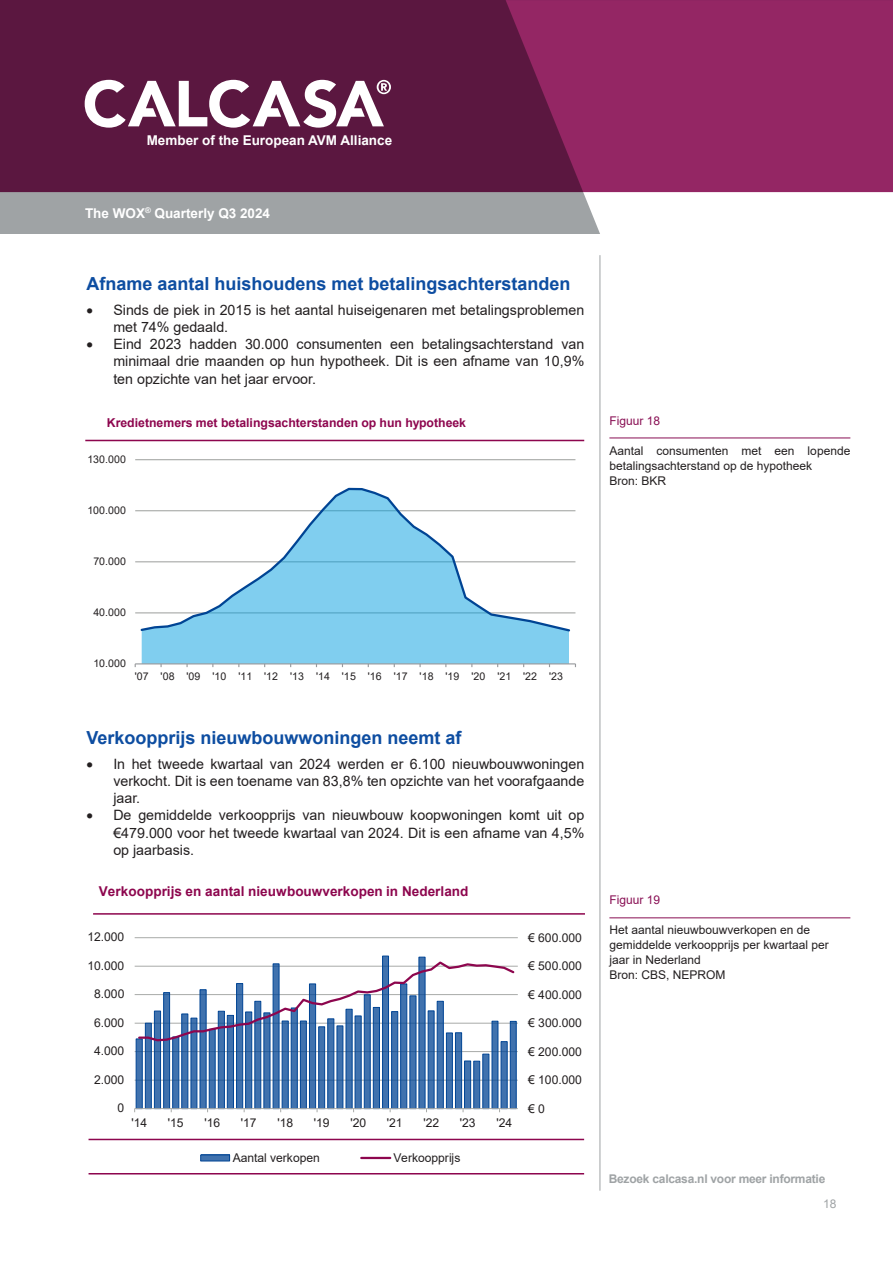
<style>
.page{position:relative;width:893px;height:1263px;background:#fff}
.page>*{position:absolute;margin:0;border:0;box-sizing:border-box;transform-origin:0 0}
.t1{font:700 18px "Arial";color:#0d4da1}
.t2{font:14.25px/17.1px "Arial";color:#231f20;text-align:justify}
.t3{font:700 13.5px "Arial";color:#fff}
.t4{font:700 13.5px "Arial";color:#8d064e}
.t5{font:700 12.3px "Arial";color:#8d064e}
.t6{font:12.15px "Arial";letter-spacing:-.005em;color:#231f20}
.t7{font:12px/15px "Arial";color:#231f20}
.t8{font:700 12px "Arial";letter-spacing:-.02em;color:#9fa3a5}
.t9{font:12px "Arial";color:#880e53}
.t10{font:12px "Arial";color:#9fa3a5}
.t11{font:10.65px "Arial";letter-spacing:.01em;color:#231f20}
</style>
<div class="page">
<hr style="left:600px;top:255px;width:1px;height:936px;background:#9fa3a5">
<div style="left:0;top:0;width:893px;height:234px;background:#9fa3a5"></div>
<svg style="left:506px;top:192px;width:387px;height:42px;fill:#fff"></svg>
<svg style="left:0;top:0;width:893px;height:192px;background:#731d4f"></svg>
<svg style="left:85px;top:80px;width:306px;height:48px;background:#a07890"></svg>
<hr style="left:609px;top:917px;width:241px;height:1px;background:#880e53">
<hr style="left:135px;top:1080px;width:383px;height:1px;background:#a8aaa8">
<hr style="left:135px;top:1051px;width:383px;height:1px;background:#a8aaa8">
<hr style="left:135px;top:1023px;width:383px;height:1px;background:#a8aaa8">
<hr style="left:135px;top:994px;width:383px;height:1px;background:#a8aaa8">
<hr style="left:135px;top:966px;width:383px;height:1px;background:#a8aaa8">
<hr style="left:135px;top:937px;width:383px;height:1px;background:#a8aaa8">
<svg style="left:136px;top:956px;width:381px;height:152px"></svg>
<hr style="left:135px;top:1108px;width:383px;height:1px;background:#a8aaa8">
<svg style="left:137px;top:960px;width:379px;height:82px"></svg>
<div style="left:201px;top:1155px;width:29px;height:6px;background:#4072ae"></div>
<div style="left:200px;top:1155px;width:30px;height:6px;border:1px solid #004494"></div>
<hr style="left:361px;top:1157px;width:29px;height:2px;background:#8d064e">
<hr style="left:89px;top:1173px;width:495px;height:1px;background:#8d064e">
<hr style="left:89px;top:1139px;width:495px;height:1px;background:#8d064e">
<hr style="left:93px;top:913px;width:491px;height:2px;background:#8d064e">
<hr style="left:609px;top:438px;width:241px;height:1px;background:#880e53">
<hr style="left:135px;top:612px;width:440px;height:1px;background:#a8aaa8">
<hr style="left:135px;top:561px;width:440px;height:1px;background:#a8aaa8">
<hr style="left:135px;top:510px;width:440px;height:1px;background:#a8aaa8">
<hr style="left:135px;top:459px;width:440px;height:1px;background:#a8aaa8">
<div style="left:142px;top:633px;width:427px;height:30px;background:#80ceef"></div>
<hr style="left:135px;top:663px;width:440px;height:1px;background:#989a9d">
<svg style="left:139px;top:487px;width:433px;height:146px"></svg>
<hr style="left:85px;top:440px;width:499px;height:1px;background:#8d064e">
<p class="t3" style="left:147px;top:131px;width:247px">Member of the European AVM Alliance</p>
<p class="t3" style="left:85px;top:203px;width:187px">The WOX<sup>®</sup> Quarterly Q3 2024</p>
<p class="t1" style="left:86px;top:270px;width:486px">Afname aantal huishoudens met betalingsachterstanden</p>
<p class="t2" style="left:113px;top:301px;width:472px;text-indent:-27px">• Sinds de piek in 2015 is het aantal huiseigenaren met betalingsproblemen met 74% gedaald.</p>
<p class="t2" style="left:113px;top:336px;width:472px;text-indent:-27px">• Eind 2023 hadden 30.000 consumenten een betalingsachterstand van minimaal drie maanden op hun hypotheek. Dit is een afname van 10,9% ten opzichte van het jaar ervoor.</p>
<p class="t5" style="left:107px;top:414px;width:361px">Kredietnemers met betalingsachterstanden op hun hypotheek</p>
<p class="t11" style="left:87px;top:452px;width:40px">130.000</p>
<p class="t11" style="left:87px;top:503px;width:40px">100.000</p>
<p class="t11" style="left:93px;top:554px;width:34px">70.000</p>
<p class="t11" style="left:93px;top:605px;width:34px">40.000</p>
<p class="t11" style="left:93px;top:656px;width:34px">10.000</p>
<p class="t11" style="left:135px;top:669px;width:430px">'07 '08 '09 '10 '11 '12 '13 '14 '15 '16 '17 '18 '19 '20 '21 '22 '23</p>
<p class="t1" style="left:86px;top:724px;width:377px">Verkoopprijs nieuwbouwwoningen neemt af</p>
<p class="t2" style="left:113px;top:755px;width:473px;text-indent:-27px">• In het tweede kwartaal van 2024 werden er 6.100 nieuwbouwwoningen verkocht. Dit is een toename van 83,8% ten opzichte van het voorafgaande jaar.</p>
<p class="t2" style="left:113px;top:807px;width:473px;text-indent:-27px">• De gemiddelde verkoopprijs van nieuwbouw koopwoningen komt uit op €479.000 voor het tweede kwartaal van 2024. Dit is een afname van 4,5% op jaarbasis.</p>
<p class="t4" style="left:99px;top:881px;width:371px">Verkoopprijs en aantal nieuwbouwverkopen in Nederland</p>
<p class="t6" style="left:87px;top:929px;width:38px">12.000</p>
<p class="t6" style="left:528px;top:929px;width:55px">€ 600.000</p>
<p class="t6" style="left:87px;top:957px;width:38px">10.000</p>
<p class="t6" style="left:528px;top:958px;width:55px">€ 500.000</p>
<p class="t6" style="left:94px;top:986px;width:32px">8.000</p>
<p class="t6" style="left:528px;top:986px;width:55px">€ 400.000</p>
<p class="t6" style="left:94px;top:1014px;width:32px">6.000</p>
<p class="t6" style="left:528px;top:1015px;width:55px">€ 300.000</p>
<p class="t6" style="left:94px;top:1043px;width:32px">4.000</p>
<p class="t6" style="left:528px;top:1043px;width:55px">€ 200.000</p>
<p class="t6" style="left:94px;top:1071px;width:32px">2.000</p>
<p class="t6" style="left:528px;top:1072px;width:55px">€ 100.000</p>
<p class="t6" style="left:118px;top:1100px;width:8px">0</p>
<p class="t6" style="left:528px;top:1100px;width:18px">€ 0</p>
<p class="t6" style="left:131px;top:1114px;width:17px">'14</p>
<p class="t6" style="left:168px;top:1114px;width:17px">'15</p>
<p class="t6" style="left:204px;top:1114px;width:17px">'16</p>
<p class="t6" style="left:241px;top:1114px;width:17px">'17</p>
<p class="t6" style="left:277px;top:1114px;width:17px">'18</p>
<p class="t6" style="left:314px;top:1114px;width:17px">'19</p>
<p class="t6" style="left:350px;top:1114px;width:17px">'20</p>
<p class="t6" style="left:387px;top:1114px;width:17px">'21</p>
<p class="t6" style="left:423px;top:1114px;width:17px">'22</p>
<p class="t6" style="left:460px;top:1114px;width:17px">'23</p>
<p class="t6" style="left:496px;top:1114px;width:17px">'24</p>
<p class="t6" style="left:233px;top:1149px;width:89px">Aantal verkopen</p>
<p class="t6" style="left:393px;top:1149px;width:69px">Verkoopprijs</p>
<p class="t9" style="left:609px;top:413px;width:52px">Figuur 18</p>
<p class="t7" style="left:609px;top:443px;width:242px">Aantal consumenten met een lopende betalingsachterstand op de hypotheek<br>Bron: BKR</p>
<p class="t9" style="left:609px;top:891px;width:52px">Figuur 19</p>
<p class="t7" style="left:609px;top:922px;width:221px">Het aantal nieuwbouwverkopen en de gemiddelde verkoopprijs per kwartaal per jaar in Nederland<br>Bron: CBS, NEPROM</p>
<p class="t8" style="left:609px;top:1171px;width:218px">Bezoek calcasa.nl voor meer informatie</p>
<p class="t10" style="left:823px;top:1195px;width:15px">18</p>
</div>
